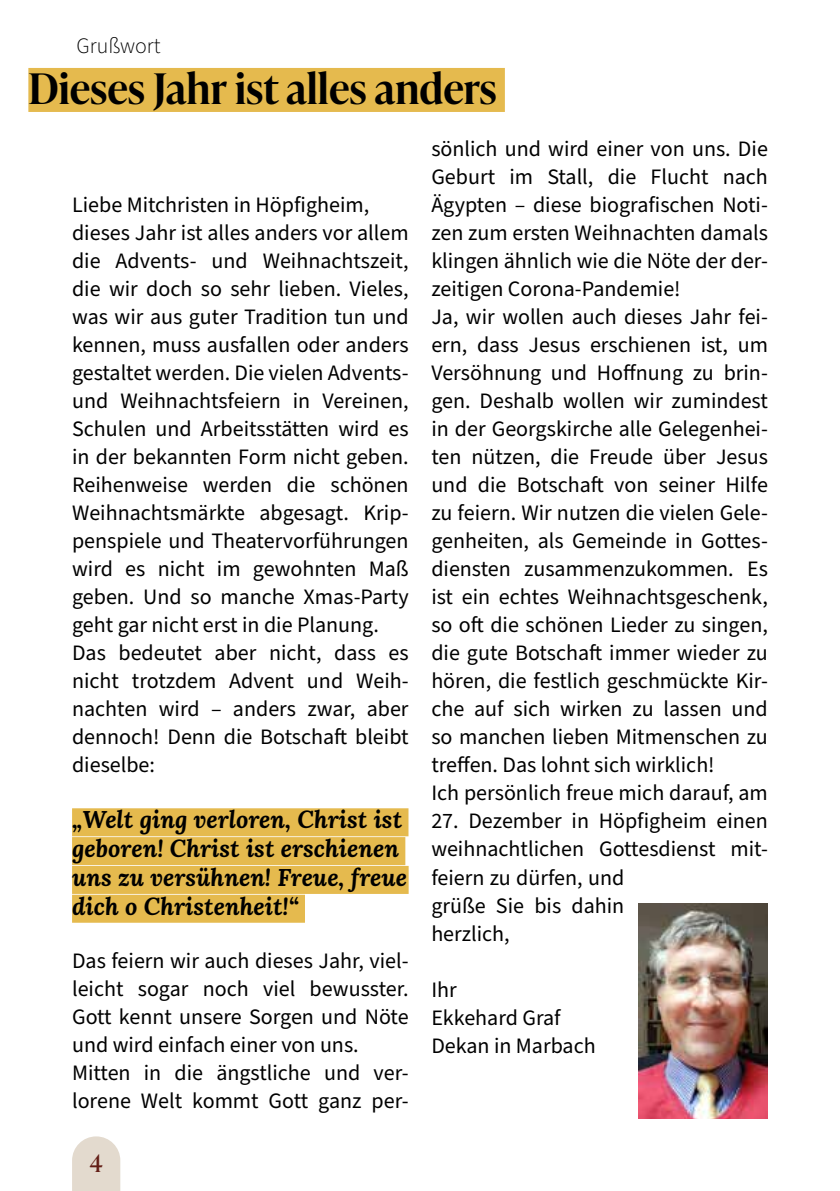
<style>
.page{position:relative;width:840px;height:1191px;background:#fff}
.page>*{position:absolute;margin:0;border:0;box-sizing:border-box;transform-origin:0 0}
.t1{font:600 42px "Ivy Presto Headline";color:#000}
.t2{font:italic 700 24px/28.8px "Lora";color:#000}
.t3{font:24px "Ivy Presto Headline";color:#631e16}
.t4{font:22px/28px "Source Sans Pro";color:#000}
.t5{font:300 22px "Source Sans Pro";color:#000}
</style>
<div class="page">
<svg style="left:72px;top:1136px;width:48px;height:55px"></svg>
<div style="left:72px;top:808px;width:336px;height:28px;background:#e5ba4e"></div>
<div style="left:72px;top:837px;width:333px;height:28px;background:#e5ba4e"></div>
<div style="left:72px;top:866px;width:336px;height:28px;background:#e5ba4e"></div>
<div style="left:72px;top:894px;width:233px;height:28px;background:#e5ba4e"></div>
<div style="left:28px;top:68px;width:476px;height:44px;background:#e5ba4e"></div>
<img style="left:638px;top:903px;width:129px;height:216px">
<p class="t5" style="left:76px;top:31px;width:85px">Grußwort</p>
<h1 class="t1" style="left:28px;top:58px;width:469px">Dieses Jahr ist alles anders</h1>
<p class="t4" style="left:72px;top:191px;width:338px">Liebe Mitchristen in Höpfigheim, dieses Jahr ist alles anders vor allem die Advents- und Weihnachtszeit, die wir doch so sehr lieben. Vieles, was wir aus guter Tradition tun und kennen, muss ausfallen oder anders gestaltet werden. Die vielen Advents&shy;und Weihnachtsfeiern in Vereinen, Schulen und Arbeitsstätten wird es in der bekannten Form nicht geben.<br>Reihenweise werden die schönen Weihnachtsmärkte abgesagt. Krip&shy;penspiele und Theatervorführungen wird es nicht im gewohnten Maß geben. Und so manche Xmas-Party geht gar nicht erst in die Planung.<br>Das bedeutet aber nicht, dass es nicht trotzdem Advent und Weih&shy;nachten wird – anders zwar, aber dennoch! Denn die Botschaft bleibt dieselbe:</p>
<p class="t2" style="left:72px;top:804px;width:336px">„Welt ging verloren, Christ ist geboren! Christ ist erschienen uns zu versühnen! Freue, freue dich o Christenheit!“</p>
<p class="t4" style="left:72px;top:947px;width:338px">Das feiern wir auch dieses Jahr, viel&shy;leicht sogar noch viel bewusster.<br>Gott kennt unsere Sorgen und Nöte und wird einfach einer von uns.<br>Mitten in die ängstliche und ver&shy;lorene Welt kommt Gott ganz per-</p>
<p class="t3" style="left:90px;top:1145px;width:14px">4</p>
<p class="t4" style="left:431px;top:135px;width:338px">sönlich und wird einer von uns. Die Geburt im Stall, die Flucht nach Ägypten – diese biografischen Noti&shy;zen zum ersten Weihnachten damals klingen ähnlich wie die Nöte der der&shy;zeitigen Corona-Pandemie!<br>Ja, wir wollen auch dieses Jahr fei&shy;ern, dass Jesus erschienen ist, um Versöhnung und Hoffnung zu brin&shy;gen. Deshalb wollen wir zumindest in der Georgskirche alle Gelegenhei&shy;ten nützen, die Freude über Jesus und die Botschaft von seiner Hilfe zu feiern. Wir nutzen die vielen Gele&shy;genheiten, als Gemeinde in Gottes&shy;diensten zusammenzukommen. Es ist ein echtes Weihnachtsgeschenk, so oft die schönen Lieder zu singen, die gute Botschaft immer wieder zu hören, die festlich geschmückte Kir&shy;che auf sich wirken zu lassen und so manchen lieben Mitmenschen zu treffen. Das lohnt sich wirklich!<br>Ich persönlich freue mich darauf, am</p>
<p class="t4" style="left:431px;top:808px;width:338px">27. Dezember in Höpfigheim einen weihnachtlichen Gottesdienst mit&shy;feiern zu dürfen, und<br>grüße Sie bis dahin<br>herzlich,</p>
<p class="t4" style="left:431px;top:976px;width:166px">Ihr<br>Ekkehard Graf<br>Dekan in Marbach</p>
</div>
